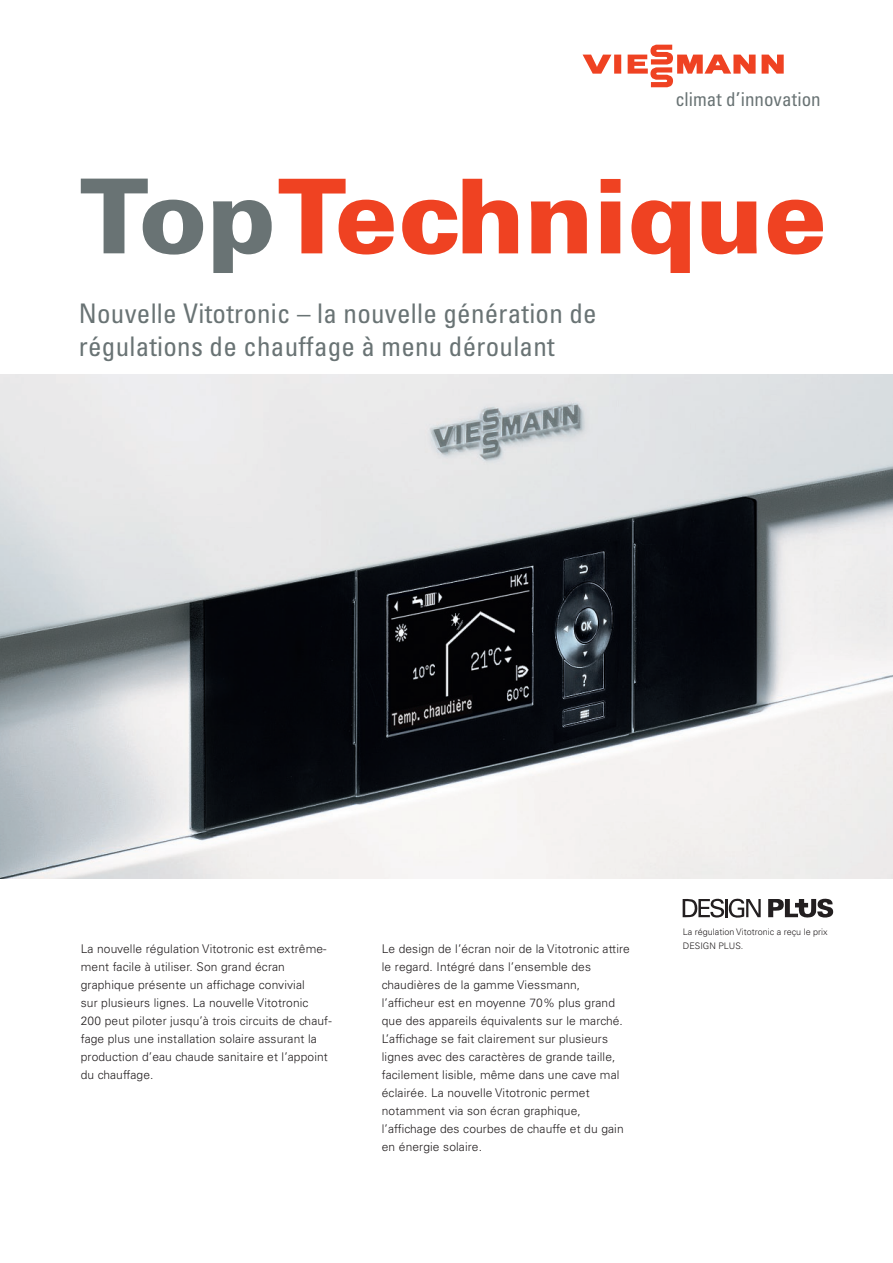
<style>
.page{position:relative;width:893px;height:1263px;background:#fff}
.page>*{position:absolute;margin:0;border:0;box-sizing:border-box;transform-origin:0 0}
.t1{font:900 103.35px "Univers LT Std";color:#ef4222}
.t2{font:condensed 27px/33px "Univers LT Std";letter-spacing:.01em;color:#697374}
.t3{font:condensed 19.05px "Univers";color:#697374}
.t4{font:300 12px/18px "Univers LT Std";letter-spacing:.01em;color:#231f20}
.t5{font:300 9px/13.5px "Univers LT Std";color:#231f20}
</style>
<div class="page">
<svg style="left:768px;top:899px;width:65px;height:19px"></svg>
<svg style="left:683px;top:899px;width:78px;height:19px"></svg>
<svg style="left:81px;top:179px;width:191px;height:94px"></svg>
<svg style="left:583px;top:45px;width:201px;height:43px"></svg>
<img style="left:0;top:374px;width:893px;height:504px">
<h3 class="t3" style="left:675px;top:87px;width:147px">climat d’innovation</h3>
<h1 class="t1" style="left:278px;top:151px;width:551px">Technique</h1>
<h2 class="t2" style="left:79px;top:296px;width:519px">Nouvelle Vitotronic – la nouvelle génération de régulations de chauffage à menu déroulant</h2>
<p class="t4" style="left:81px;top:939px;width:252px">La nouvelle régulation Vitotronic est extrême&shy;ment facile à utiliser. Son grand écran graphique présente un affichage convivial<br>sur plusieurs lignes. La nouvelle Vitotronic 200 peut piloter jusqu’à trois circuits de chauf&shy;fage plus une installation solaire assurant la production d’eau chaude sanitaire et l’appoint du chauffage.</p>
<p class="t4" style="left:382px;top:939px;width:250px">Le design de l’écran noir de la Vitotronic attire le regard. Intégré dans l’ensemble des chaudières de la gamme Viessmann, l’afficheur est en moyenne 70% plus grand que des appareils équivalents sur le marché.<br>L’affichage se fait clairement sur plusieurs lignes avec des caractères de grande taille, facilement lisible, même dans une cave mal éclairée. La nouvelle Vitotronic permet notamment via son écran graphique, l’affichage des courbes de chauffe et du gain en énergie solaire.</p>
<p class="t5" style="left:683px;top:925px;width:146px">La régulation Vitotronic a reçu le prix<br>DESIGN PLUS.</p>
</div>
